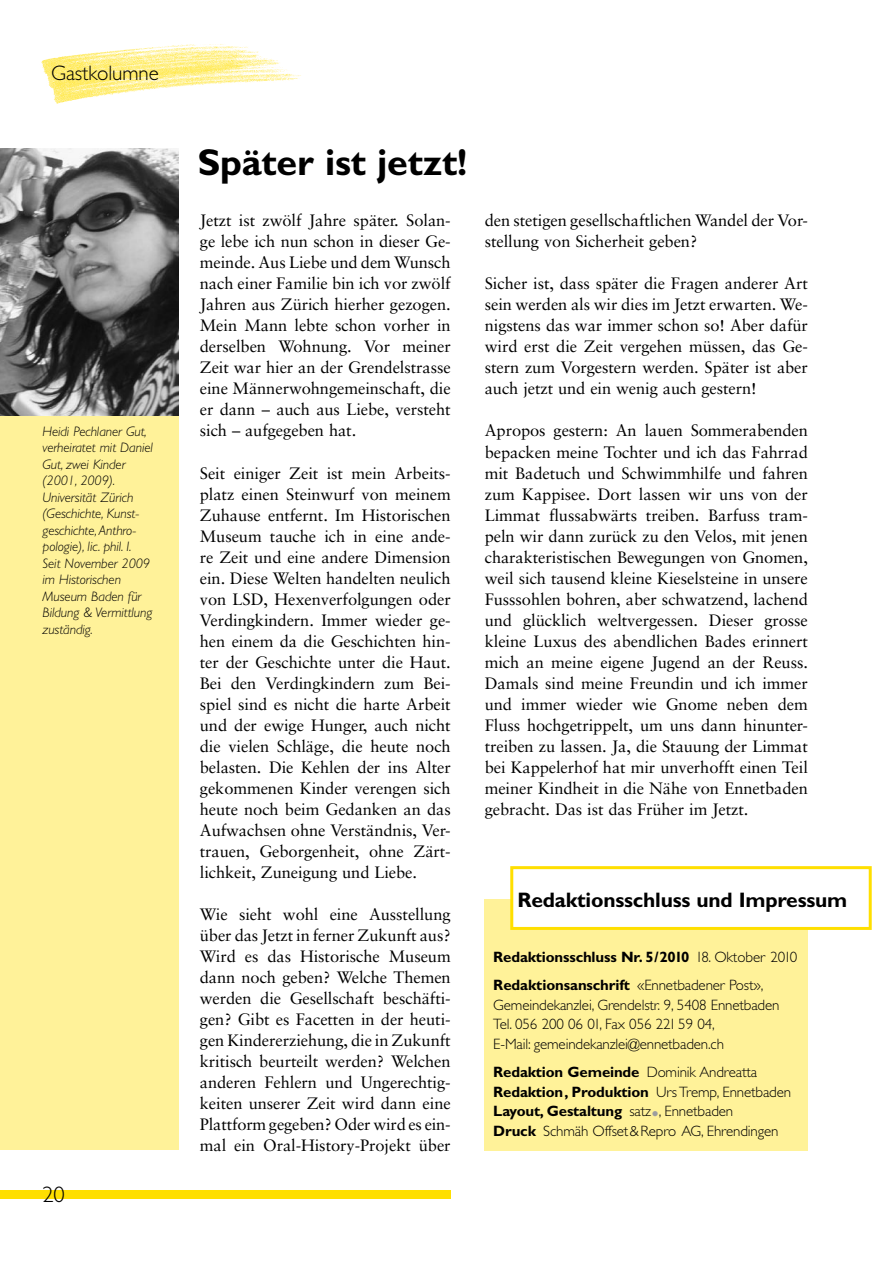
<style>
.page{position:relative;width:893px;height:1263px;background:#fff}
.page>*{position:absolute;margin:0;border:0;box-sizing:border-box;transform-origin:0 0}
.t1{font:700 37.5px "Gill Sans";letter-spacing:-.005em;color:#000}
.t2{font:300 22.5px "Gill Sans";color:#000}
.t3{font:700 21px "Gill Sans";letter-spacing:-.01em;color:#000}
.t4{font:300 21px "Gill Sans";letter-spacing:-.005em;color:#000}
.t5{font:16.5px/21px "Sabon";letter-spacing:-.005em;color:#000;text-align:justify}
.t6{font:300 15px/19.5px "Gill Sans";letter-spacing:-.01em;color:#000}
.t7{font:700 15px/28.5px "Gill Sans";letter-spacing:-.01em;color:#000}
.t8{font:italic 300 13.8px/16.5px "Gill Sans";letter-spacing:-.005em;color:#000}
.s1{font-weight:300}
.s2{font-weight:700}
.s3{font-weight:700;font-size:30px;color:#9c9d9f}
</style>
<div class="page">
<div style="left:0;top:1191px;width:451px;height:8px;background:#ffdf00"></div>
<img style="left:41px;top:44px;width:260px;height:60px">
<div style="left:485px;top:899px;width:323px;height:251px;background:#fff299"></div>
<div style="left:512px;top:868px;width:358px;height:60px;background:#fff"></div>
<div style="left:510px;top:866px;width:362px;height:64px;border:3px solid #ffdf00"></div>
<div style="left:0;top:401px;width:179px;height:749px;background:#fff299"></div>
<img style="left:0;top:149px;width:179px;height:267px">
<p class="t4" style="left:51px;top:61px;width:109px">Gastkolumne</p>
<p class="t8" style="left:43px;top:423px;width:112px">Heidi Pechlaner Gut, verheiratet mit Daniel<br>Gut, zwei Kinder (2001, 2009).<br>Universität Zürich (Geschichte, Kunst&shy;geschichte, Anthro&shy;pologie), lic. phil. I.<br>Seit November 2009 im Historischen<br>Museum Baden für<br>Bildung &amp; Vermittlung zuständig.</p>
<h2 class="t2" style="left:43px;top:1182px;width:24px">20</h2>
<h1 class="t1" style="left:198px;top:140px;width:271px">Später ist jetzt!</h1>
<p class="t5" style="left:200px;top:210px;width:252px">Jetzt ist zwölf Jahre später. Solan&shy;ge lebe ich nun schon in dieser Ge&shy;meinde. Aus Liebe und dem Wunsch nach einer Familie bin ich vor zwölf Jahren aus Zürich hierher gezogen.<br>Mein Mann lebte schon vorher in derselben Wohnung. Vor meiner Zeit war hier an der Grendelstrasse eine Männerwohngemeinschaft, die er dann – auch aus Liebe, versteht sich – aufgegeben hat.</p>
<p class="t5" style="left:200px;top:462px;width:252px">Seit einiger Zeit ist mein Arbeits&shy;platz einen Steinwurf von meinem Zuhause entfernt. Im Historischen Museum tauche ich in eine ande&shy;re Zeit und eine andere Dimension ein. Diese Welten handelten neulich von LSD, Hexenverfolgungen oder Verdingkindern. Immer wieder ge&shy;hen einem da die Geschichten hin&shy;ter der Geschichte unter die Haut.<br>Bei den Verdingkindern zum Bei&shy;spiel sind es nicht die harte Arbeit und der ewige Hunger, auch nicht die vielen Schläge, die heute noch belasten. Die Kehlen der ins Alter gekommenen Kinder verengen sich heute noch beim Gedanken an das Aufwachsen ohne Verständnis, Ver&shy;trauen, Geborgenheit, ohne Zärt&shy;lichkeit, Zuneigung und Liebe.</p>
<p class="t5" style="left:200px;top:903px;width:252px">Wie sieht wohl eine Ausstellung über das Jetzt in ferner Zukunft aus?<br>Wird es das Historische Museum dann noch geben? Welche Themen werden die Gesellschaft beschäfti&shy;gen? Gibt es Facetten in der heuti&shy;gen Kindererziehung, die in Zukunft kritisch beurteilt werden? Welchen anderen Fehlern und Ungerechtig&shy;keiten unserer Zeit wird dann eine Plattform gegeben? Oder wird es ein&shy;mal ein Oral-History-Projekt über</p>
<p class="t5" style="left:485px;top:210px;width:325px">den stetigen gesellschaftlichen Wandel der Vor&shy;stellung von Sicherheit geben?</p>
<p class="t5" style="left:485px;top:273px;width:325px">Sicher ist, dass später die Fragen anderer Art sein werden als wir dies im Jetzt erwarten. We&shy;nigstens das war immer schon so! Aber dafür wird erst die Zeit vergehen müssen, das Ge&shy;stern zum Vorgestern werden. Später ist aber auch jetzt und ein wenig auch gestern!</p>
<p class="t5" style="left:485px;top:420px;width:325px">Apropos gestern: An lauen Sommerabenden bepacken meine Tochter und ich das Fahrrad mit Badetuch und Schwimmhilfe und fahren zum Kappisee. Dort lassen wir uns von der Limmat flussabwärts treiben. Barfuss tram&shy;peln wir dann zurück zu den Velos, mit jenen charakteristischen Bewegungen von Gnomen, weil sich tausend kleine Kieselsteine in unsere Fusssohlen bohren, aber schwatzend, lachend und glücklich weltvergessen. Dieser grosse kleine Luxus des abendlichen Bades erinnert mich an meine eigene Jugend an der Reuss.<br>Damals sind meine Freundin und ich immer und immer wieder wie Gnome neben dem Fluss hochgetrippelt, um uns dann hinunter&shy;treiben zu lassen. Ja, die Stauung der Limmat bei Kappelerhof hat mir unverhofft einen Teil meiner Kindheit in die Nähe von Ennetbaden gebracht. Das ist das Früher im Jetzt.</p>
<p class="t3" style="left:517px;top:888px;width:331px">Redaktionsschluss und Impressum</p>
<p class="t7" style="left:493px;top:942px;width:306px">Redaktionsschluss Nr. 5/2010 <span class="s1">18. Oktober 2010<br></span>Redaktionsanschrift <span class="s1">«Ennetbadener Post»,</span></p>
<p class="t6" style="left:493px;top:995px;width:288px">Gemeindekanzlei, Grendelstr. 9, 5408 Ennetbaden<br>Tel. 056 200 06 01, Fax 056 22 1 59 04,<br>E-Mail: gemeindekanzlei@ennetbaden.ch</p>
<p class="t6" style="left:493px;top:1062px;width:299px"><span class="s2">Redaktion Gemeinde</span> Dominik Andreatta <span class="s2">Redaktion, Produktion</span> Urs Tremp, Ennetbaden <span class="s2">Layout, Gestaltung</span> satz<span class="s3">.</span>, Ennetbaden<br><span class="s2">Druck</span> Schmäh Offset&amp;Repro AG, Ehrendingen</p>
</div>
